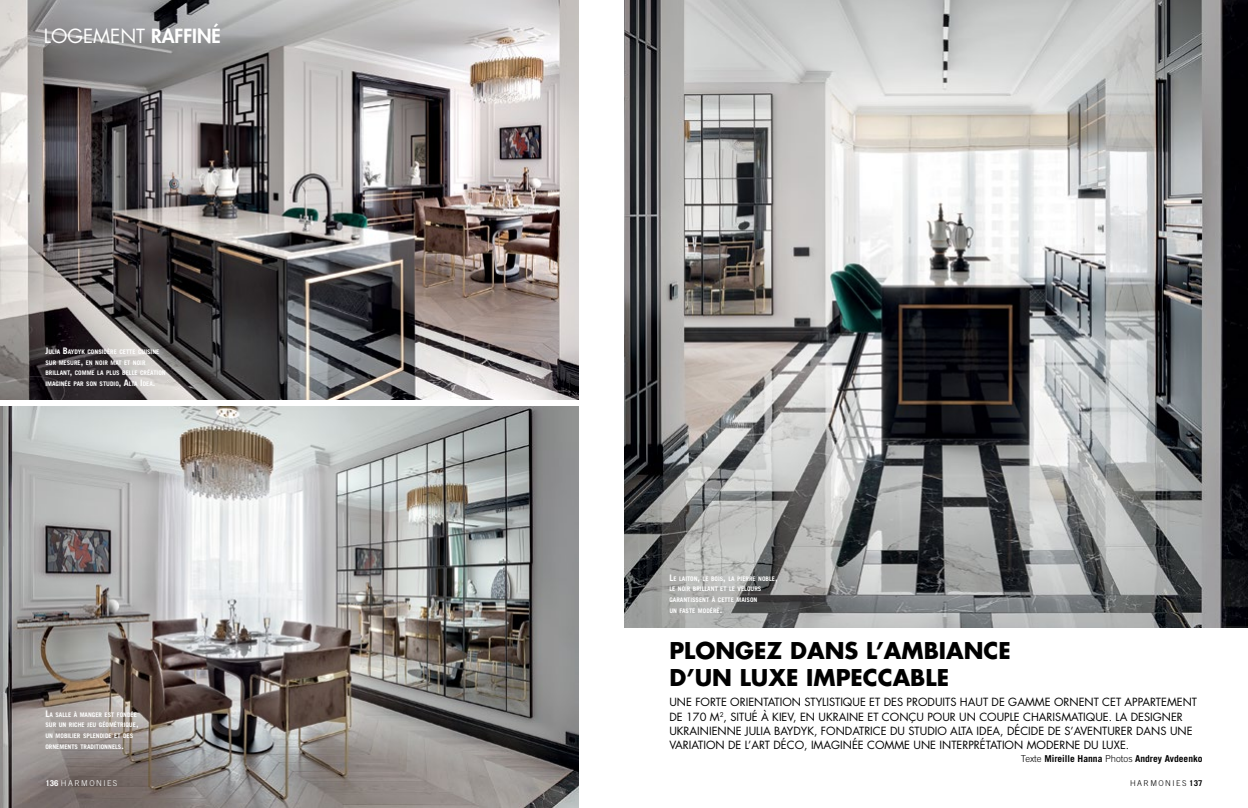
<style>
.page{position:relative;width:1248px;height:808px;background:#fff}
.page>*{position:absolute;margin:0;border:0;box-sizing:border-box;transform-origin:0 0}
.t1{font:700 22.5px/27px "Futura";color:#000}
.t2{font:19px "Futura";color:#fff}
.t3{font:11px/14.3px "Futura";color:#000}
.t4{font:700 9.5px "Trade Gothic";color:#000}
.t5{font:300 8px "Trade Gothic";letter-spacing:.18em;color:#fff}
.t6{font:300 8px "Trade Gothic";letter-spacing:.18em;color:#000}
.t7{font:700 6.3px/10.8px "Trade Gothic";color:#fff}
.s1{font-weight:800}
.s2{font-size:9px}
.s3{font-weight:300}
.s4{font-weight:700}
</style>
<div class="page">
<img style="left:0;top:0;width:578px;height:808px">
<div style="left:0;top:400px;width:590px;height:6px;background:#fff"></div>
<img style="left:624px;top:0;width:623px;height:627px">
<h2 class="t2" style="left:44px;top:23px;width:178px">LOGEMENT <span class="s1">RAFFINÉ</span></h2>
<p class="t7" style="left:45px;top:346px;width:122px"><span class="s2">J</span>ULIA <span class="s2">B</span>AYDYK CONSIDÈRE CETTE CUISINE SUR MESURE<span class="s2">,</span> EN NOIR MAT ET NOIR BRILLANT<span class="s2">,</span> COMME LA PLUS BELLE CRÉATION IMAGINÉE PAR SON STUDIO<span class="s2">, A</span>LTA <span class="s2">I</span> DEA<span class="s2">.</span></p>
<p class="t7" style="left:45px;top:709px;width:95px"><span class="s2">L</span>A SALLE À MANGER EST FONDÉE<br>SUR UN RICHE JEU GÉOMÉTRIQUE<span class="s2">,<br></span>UN MOBILIER SPLENDIDE ET DES<br>ORNEMENTS TRADITIONNELS<span class="s2">.</span></p>
<p class="t7" style="left:669px;top:573px;width:110px"><span class="s2">L</span>E LAITON<span class="s2">,</span> LE BOIS<span class="s2">,</span> LA PIERRE NOBLE<span class="s2">,<br></span>LE NOIR BRILLANT ET LE VELOURS<br>GARANTISSENT À CETTE MAISON<br>UN FASTE MODÉRÉ<span class="s2">.</span></p>
<h1 class="t1" style="left:669px;top:637px;width:343px">PLONGEZ DANS L’AMBIANCE<br>D’UN LUXE IMPECCABLE</h1>
<p class="t3" style="left:669px;top:695px;width:529px">UNE FORTE ORIENTATION STYLISTIQUE ET DES PRODUITS HAUT DE GAMME ORNENT CET APPARTEMENT DE 170 M<sup>2</sup>, SITUÉ À KIEV, EN UKRAINE ET CONÇU POUR UN COUPLE CHARISMATIQUE. LA DESIGNER UKRAINIENNE JULIA BAYDYK, FONDATRICE DU STUDIO ALTA IDEA, DÉCIDE DE S’AVENTURER DANS UNE VARIATION DE L’ART DÉCO, IMAGINÉE COMME UNE INTERPRÉTATION MODERNE DU LUXE.</p>
<h3 class="t4" style="left:1020px;top:753px;width:183px"><span class="s3">Texte</span> Mireille Hanna <span class="s3">Photos</span> Andrey Avdeenko</h3>
<p class="t5" style="left:45px;top:778px;width:73px"><span class="s4">136</span>HARMONIES</p>
<p class="t6" style="left:1129px;top:778px;width:74px">HARMONIES <span class="s4">137</span></p>
</div>
